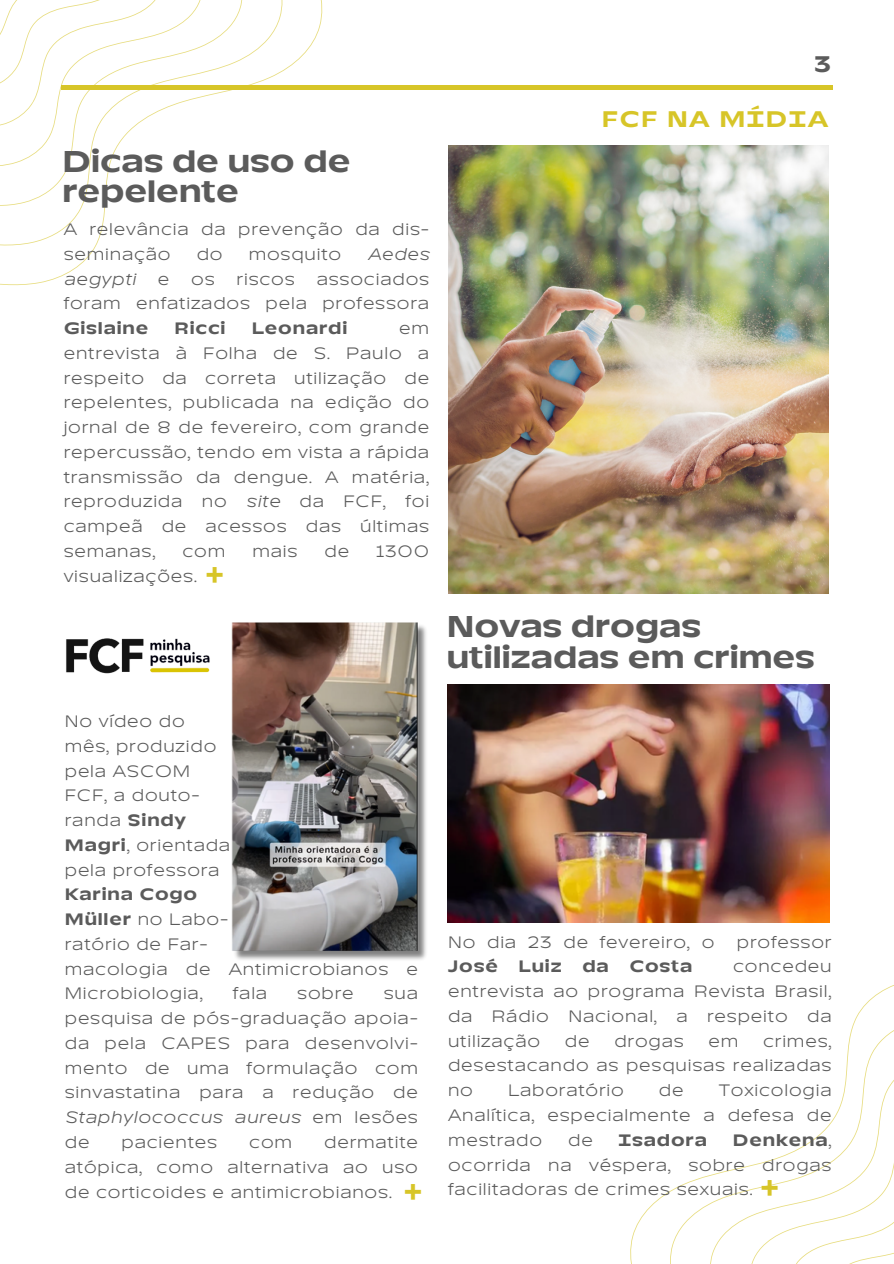
<style>
.page{position:relative;width:894px;height:1264px;background:#fff}
.page>*{position:absolute;margin:0;border:0;box-sizing:border-box;transform-origin:0 0}
.t1{font:700 30px/30.3px "TT Runs";color:#5b5b5b}
.t2{font:700 30px "TT Runs";color:#d7c528}
.t3{font:700 22.5px "TT Runs";letter-spacing:.065em;color:#d7c528}
.t4{font:700 22.5px "TT Runs";color:#5b5b5b}
.t5{font:16.5px/24.8px "TT Runs";letter-spacing:.05em;color:#5b5b5b;text-align:justify}
.t6{font:700 16.5px "TT Runs";letter-spacing:.05em;color:#5b5b5b}
.t7{font:italic 16.5px "TT Runs";letter-spacing:.05em;color:#5b5b5b}
.s1{font-style:italic}
.s2{font-weight:700}
.s3{font-weight:700;font-size:30px;color:#d7c528}
</style>
<div class="page">
<hr style="left:61px;top:86px;width:771px;height:3px;background:#d7c528">
<svg style="left:0;top:0;width:323px;height:285px"></svg>
<svg style="left:0;top:0;width:287px;height:247px"></svg>
<svg style="left:0;top:0;width:246px;height:207px"></svg>
<svg style="left:0;top:0;width:205px;height:167px"></svg>
<svg style="left:665px;top:1015px;width:228px;height:248px"></svg>
<svg style="left:705px;top:1054px;width:188px;height:209px"></svg>
<img style="left:448px;top:146px;width:380px;height:448px">
<img style="left:448px;top:684px;width:381px;height:238px">
<img style="left:66px;top:638px;width:144px;height:36px">
<img style="left:231px;top:622px;width:195px;height:338px">
<h1 class="t1" style="left:62px;top:147px;width:289px">Dicas de uso de repelente</h1>
<p class="t5" style="left:64px;top:217px;width:367px">A relevância da prevenção da dis&shy;seminação</p>
<p class="t5" style="left:197px;top:242px;width:27px">do</p>
<p class="t5" style="left:248px;top:242px;width:94px">mosquito</p>
<p class="t7" style="left:367px;top:243px;width:63px">Aedes</p>
<p class="t5" style="left:64px;top:267px;width:367px;text-align:right">associados<br>foram enfatizados pela professora</p>
<p class="t6" style="left:64px;top:317px;width:86px">Gislaine</p>
<p class="t6" style="left:174px;top:317px;width:53px">Ricci</p>
<p class="t6" style="left:252px;top:317px;width:97px">Leonardi</p>
<p class="t7" style="left:64px;top:268px;width:74px">aegypti</p>
<p class="t5" style="left:158px;top:267px;width:13px">e</p>
<p class="t5" style="left:191px;top:267px;width:25px">os</p>
<p class="t5" style="left:236px;top:267px;width:60px">riscos</p>
<p class="t5" style="left:64px;top:316px;width:367px;text-indent:335px">em entrevista à Folha de S. Paulo a respeito da correta utilização de repelentes, publicada na edição do jornal de 8 de fevereiro, com grande repercussão, tendo em vista a rápida transmissão da dengue. A matéria, reproduzida no <span class="s1">site</span> da FCF, foi campeã de acessos das últimas semanas,</p>
<p class="t5" style="left:182px;top:539px;width:44px">com</p>
<p class="t5" style="left:252px;top:539px;width:47px">mais</p>
<p class="t5" style="left:324px;top:539px;width:26px">de</p>
<p class="t5" style="left:376px;top:539px;width:54px">1300</p>
<p class="t5" style="left:64px;top:564px;width:135px">visualizações.</p>
<h1 class="t2" style="left:205px;top:554px;width:21px">+</h1>
<h2 class="t4" style="left:813px;top:50px;width:18px">3</h2>
<h2 class="t3" style="left:601px;top:104px;width:228px">FCF NA MÍDIA</h2>
<h1 class="t1" style="left:446px;top:612px;width:369px">Novas drogas utilizadas em crimes</h1>
<p class="t5" style="left:65px;top:709px;width:167px;text-align:left">No vídeo do mês, produzido pela ASCOM<br>FCF, a douto&shy;randa <span class="s2">Sindy<br>Magri</span>, orientada pela professora</p>
<p class="t5" style="left:65px;top:882px;width:354px;text-align:left"><span class="s2">Karina Cogo<br>Müller</span> no Labo-<br>ratório de Far-<br>macologia de Antimicrobianos e<br>Microbiologia,</p>
<p class="t5" style="left:233px;top:981px;width:36px">fala</p>
<p class="t5" style="left:297px;top:981px;width:58px">sobre</p>
<p class="t5" style="left:65px;top:981px;width:354px;text-indent:319px">sua pesquisa de pós-graduação apoia&shy;da pela CAPES para desenvolvi&shy;mento de uma formulação com sinvastatina para a redução de <span class="s1">Staphylococcus aureus</span> em lesões de</p>
<p class="t5" style="left:65px;top:1130px;width:359px;text-align:left;text-indent:259px">dermatite atópica, como alternativa ao uso de corticoides e antimicrobianos. <span class="s3">+</span></p>
<p class="t5" style="left:121px;top:1130px;width:97px">pacientes</p>
<p class="t5" style="left:249px;top:1130px;width:44px">com</p>
<p class="t5" style="left:448px;top:929px;width:268px">No dia 23 de fevereiro, o</p>
<p class="t5" style="left:736px;top:929px;width:96px">professor</p>
<p class="t6" style="left:448px;top:955px;width:51px">José</p>
<p class="t6" style="left:518px;top:955px;width:45px">Luiz</p>
<p class="t6" style="left:582px;top:955px;width:28px">da</p>
<p class="t6" style="left:629px;top:955px;width:64px">Costa</p>
<p class="t5" style="left:448px;top:954px;width:385px;text-indent:285px">concedeu entrevista ao programa Revista Brasil, da Rádio Nacional, a respeito da utilização</p>
<p class="t5" style="left:564px;top:1028px;width:26px">de</p>
<p class="t5" style="left:614px;top:1028px;width:71px">drogas</p>
<p class="t5" style="left:708px;top:1028px;width:31px">em</p>
<p class="t5" style="left:448px;top:1028px;width:385px;text-indent:315px">crimes, desestacando as pesquisas realizadas no</p>
<p class="t5" style="left:508px;top:1078px;width:117px">Laboratório</p>
<p class="t5" style="left:658px;top:1078px;width:26px">de</p>
<p class="t5" style="left:448px;top:1078px;width:385px;text-indent:270px">Toxicologia Analítica, especialmente a defesa de mestrado</p>
<p class="t5" style="left:448px;top:1127px;width:385px;text-indent:284px"><span class="s2">Denkena</span>, ocorrida na véspera, sobre drogas facilitadoras de crimes sexuais. <span class="s3">+</span></p>
<p class="t5" style="left:568px;top:1127px;width:26px">de</p>
<p class="t6" style="left:618px;top:1129px;width:90px">Isadora</p>
</div>
